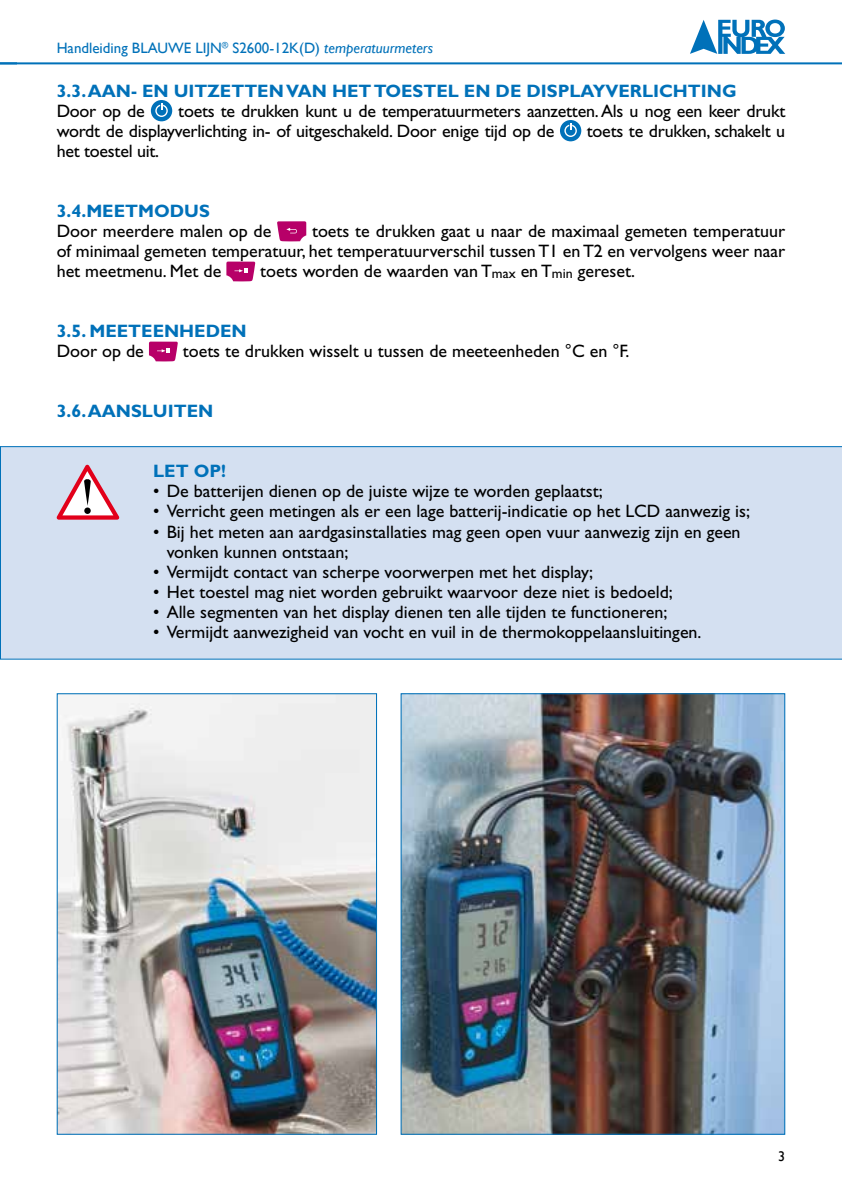
<style>
.page{position:relative;width:842px;height:1191px;background:#fff}
.page>*{position:absolute;margin:0;border:0;box-sizing:border-box;transform-origin:0 0}
.t1{font:18px/20px "Gill Sans Std";color:#000}
.t2{font:700 18px "Gill Sans Std";color:#0071b9}
.t3{font:15px "Gill Sans";color:#0071b9}
.t4{font:14px "Gill Sans";color:#000}
.s1{font-style:italic}
.s2{font-size:14px}
</style>
<div class="page">
<hr style="left:0;top:62px;width:842px;height:2px;background:#0071b9">
<svg style="left:690px;top:20px;width:95px;height:34px"></svg>
<svg style="left:0;top:62px;width:17px;height:1px"></svg>
<div style="left:0;top:446px;width:842px;height:213px;background:#d4e0f1"></div>
<div style="left:151px;top:100px;width:21px;height:21px;background:#0071b9;border-radius:50%"></div>
<svg style="left:155px;top:103px;width:13px;height:14px"></svg>
<div style="left:560px;top:120px;width:21px;height:21px;background:#0071b9;border-radius:50%"></div>
<svg style="left:564px;top:123px;width:13px;height:14px"></svg>
<svg style="left:277px;top:221px;width:29px;height:20px"></svg>
<svg style="left:226px;top:261px;width:29px;height:20px"></svg>
<svg style="left:149px;top:341px;width:29px;height:20px"></svg>
<svg style="left:57px;top:465px;width:62px;height:54px"></svg>
<img style="left:59px;top:695px;width:316px;height:437px">
<div style="left:57px;top:693px;width:320px;height:441px;border:1px solid #0071b9"></div>
<img style="left:403px;top:695px;width:380px;height:437px">
<p class="t3" style="left:57px;top:39px;width:378px">Handleiding BLAUWE LIJN<sup>®</sup> S2600-12K(D) <span class="s1">temperatuurmeters</span></p>
<p class="t2" style="left:57px;top:81px;width:681px">3.3. AAN- EN UITZETTEN VAN HET TOESTEL EN DE DISPLAYVERLICHTING</p>
<p class="t1" style="left:57px;top:101px;width:90px">Door op de</p>
<p class="t1" style="left:57px;top:101px;width:730px;text-indent:122px">toets te drukken kunt u de temperatuurmeters aanzetten. Als u nog een keer drukt wordt de displayverlichting in- of uitgeschakeld. Door enige tijd op de</p>
<p class="t1" style="left:587px;top:121px;width:200px">toets te drukken, schakelt u</p>
<p class="t1" style="left:57px;top:141px;width:104px">het toestel uit.</p>
<p class="t2" style="left:57px;top:201px;width:155px">3.4.MEETMODUS</p>
<p class="t1" style="left:57px;top:221px;width:216px">Door meerdere malen op de</p>
<p class="t1" style="left:57px;top:221px;width:730px;text-align:justify;text-indent:255px">toets te drukken gaat u naar de maximaal gemeten temperatuur of minimaal gemeten temperatuur, het temperatuurverschil tussen T1 en T2 en vervolgens weer naar het meetmenu. Met de</p>
<p class="t1" style="left:260px;top:261px;width:376px">toets worden de waarden van T<span class="s2">max</span> en T<span class="s2">min</span> gereset.</p>
<p class="t2" style="left:57px;top:321px;width:192px">3.5. MEETEENHEDEN</p>
<p class="t1" style="left:57px;top:341px;width:89px">Door op de</p>
<p class="t1" style="left:183px;top:341px;width:448px">toets te drukken wisselt u tussen de meeteenheden °C en °F.</p>
<p class="t2" style="left:57px;top:401px;width:158px">3.6. AANSLUITEN</p>
<p class="t2" style="left:153px;top:461px;width:74px">LET OP!</p>
<p class="t1" style="left:153px;top:481px;width:451px">• De batterijen dienen op de juiste wijze te worden geplaatst;</p>
<p class="t1" style="left:153px;top:501px;width:598px">• Verricht geen metingen als er een lage batterij-indicatie op het LCD aanwezig is;</p>
<p class="t1" style="left:167px;top:521px;width:575px;text-indent:-13px">• Bij het meten aan aardgasinstallaties mag geen open vuur aanwezig zijn en geen vonken kunnen ontstaan;</p>
<p class="t1" style="left:153px;top:561px;width:441px">• Vermijdt contact van scherpe voorwerpen met het display;</p>
<p class="t1" style="left:153px;top:581px;width:521px">• Het toestel mag niet worden gebruikt waarvoor deze niet is bedoeld;</p>
<p class="t1" style="left:153px;top:601px;width:516px">• Alle segmenten van het display dienen ten alle tijden te functioneren;</p>
<p class="t1" style="left:153px;top:621px;width:550px">• Vermijdt aanwezigheid van vocht en vuil in de thermokoppelaansluitingen.</p>
<p class="t4" style="left:778px;top:1148px;width:8px">3</p>
</div>
